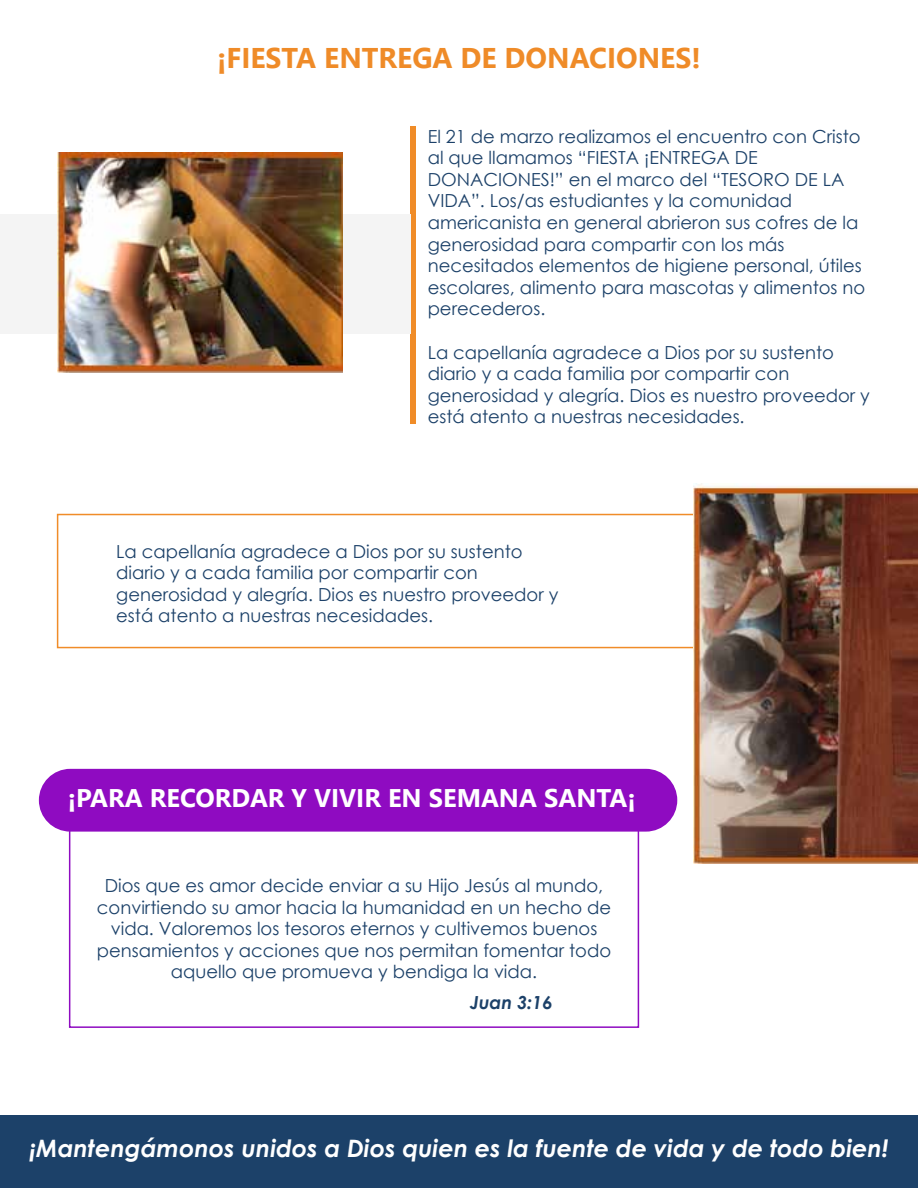
<style>
.page{position:relative;width:918px;height:1188px;background:#fff}
.page>*{position:absolute;margin:0;border:0;box-sizing:border-box;transform-origin:0 0}
.t1{font:700 28.5px "Segoe UI";color:#ef8b28}
.t2{font:700 25.5px "Segoe UI";color:#fff}
.t3{font:italic 700 24px "Century Gothic";color:#fff}
.t4{font:18px/21.6px "Century Gothic";color:#1c4169}
.t5{font:italic 700 18px "Century Gothic";color:#1c4169}
</style>
<div class="page">
<div style="left:57px;top:514px;width:788px;height:134px;border:2px solid #f08c28"></div>
<div style="left:410px;top:126px;width:5px;height:298px;background:#f08c28"></div>
<div style="left:0;top:214px;width:410px;height:120px;background:#f4f4f4"></div>
<img style="left:58px;top:152px;width:285px;height:221px">
<img style="left:694px;top:484px;width:224px;height:380px">
<div style="left:39px;top:769px;width:638px;height:63px;background:#8f0bc1;border-radius:31px"></div>
<div style="left:0;top:1116px;width:918px;height:72px;background:#1c4169"></div>
<div style="left:69px;top:812px;width:570px;height:216px;border:2px solid #8f0bc1"></div>
<h1 class="t1" style="left:217px;top:31px;width:485px">¡FIESTA ENTREGA DE DONACIONES!</h1>
<p class="t4" style="left:428px;top:125px;width:439px">El 21 de marzo realizamos el encuentro con Cristo al que llamamos “FIESTA ¡ENTREGA DE DONACIONES!” en el marco del “TESORO DE LA VIDA”. Los/as estudiantes y la comunidad americanista en general abrieron sus cofres de la generosidad para compartir con los más necesitados elementos de higiene personal, útiles escolares, alimento para mascotas y alimentos no perecederos.</p>
<p class="t4" style="left:428px;top:341px;width:444px">La capellanía agradece a Dios por su sustento diario y a cada familia por compartir con generosidad y alegría. Dios es nuestro proveedor y está atento a nuestras necesidades.</p>
<p class="t4" style="left:116px;top:540px;width:444px">La capellanía agradece a Dios por su sustento diario y a cada familia por compartir con generosidad y alegría. Dios es nuestro proveedor y está atento a nuestras necesidades.</p>
<h2 class="t2" style="left:68px;top:774px;width:570px">¡PARA RECORDAR Y VIVIR EN SEMANA SANTA¡</h2>
<p class="t4" style="left:97px;top:874px;width:516px;text-align:center">Dios que es amor decide enviar a su Hijo Jesús al mundo, convirtiendo su amor hacia la humanidad en un hecho de vida. Valoremos los tesoros eternos y cultivemos buenos pensamientos y acciones que nos permitan fomentar todo aquello que promueva y bendiga la vida.</p>
<p class="t5" style="left:470px;top:989px;width:84px">Juan 3:16</p>
<h3 class="t3" style="left:29px;top:1130px;width:861px">¡Mantengámonos unidos a Dios quien es la fuente de vida y de todo bien!</h3>
</div>
